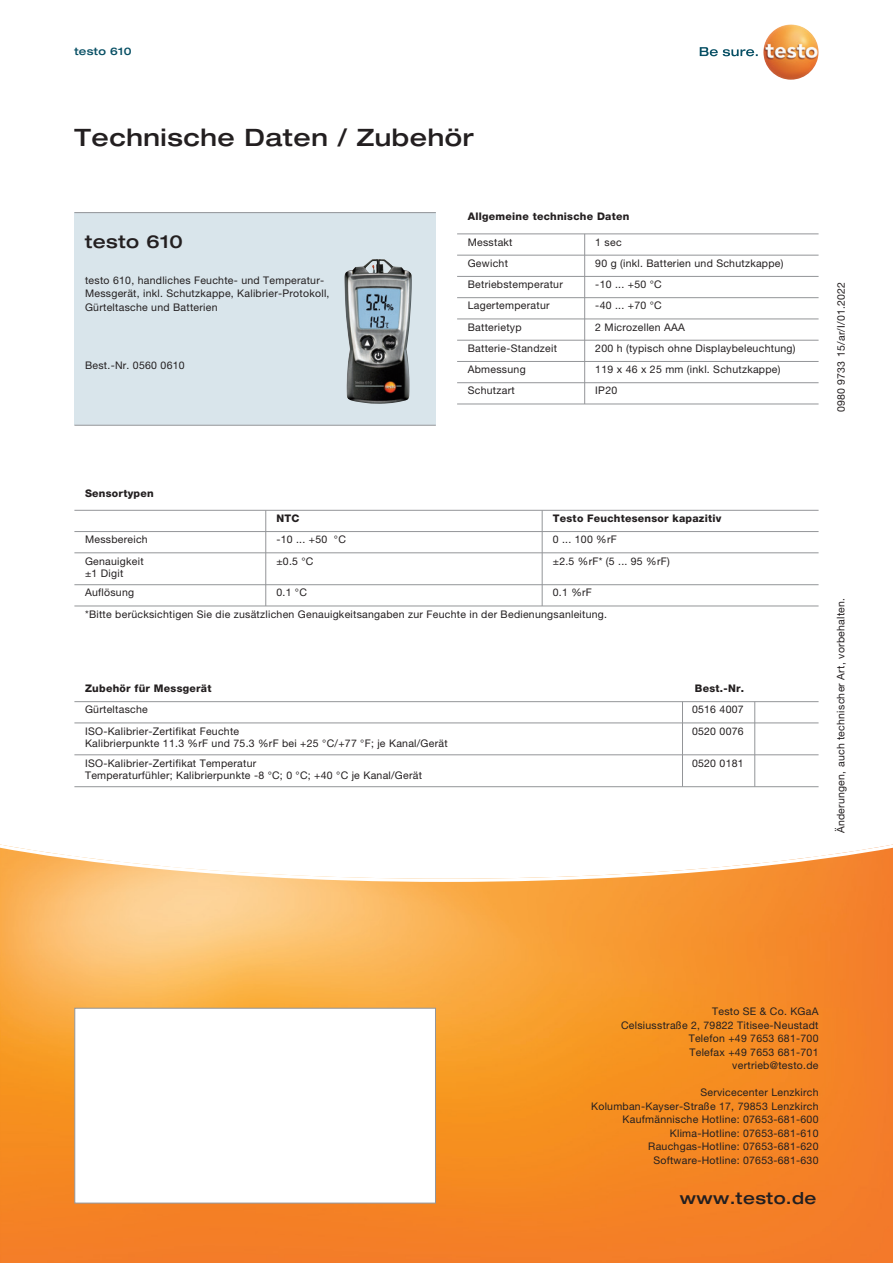
<style>
.page{position:relative;width:893px;height:1263px;background:#fff}
.page>*{position:absolute;margin:0;border:0;box-sizing:border-box;transform-origin:0 0}
.t1{font:500 expanded 24px "Helvetica Neue LTW1 G";letter-spacing:.025em;color:#231f20}
.t2{font:500 expanded 18px "Helvetica Neue LTW1 G";letter-spacing:.025em;color:#231f20}
.t3{font:500 expanded 16.5px "Helvetica Neue LTW1 G";letter-spacing:.025em;color:#231f20}
.t4{font:10.5px/13.5px "Helvetica Neue LTW1 G";letter-spacing:.025em;color:#231f20}
.t5{font:800 10.5px "Helvetica Neue LTW1 G";letter-spacing:.025em;color:#231f20}
.t6{font:500 expanded 10.5px "Helvetica Neue LTW1 G";letter-spacing:.025em;color:#074f64}
.s1{color:#ee1d23}
</style>
<div class="page">
<svg style="left:0;top:844px;width:893px;height:419px"></svg>
<div style="left:74px;top:213px;width:362px;height:212px;background:#d9e5eb"></div>
<hr style="left:74px;top:212px;width:362px;height:1px;background:#939598">
<hr style="left:74px;top:425px;width:362px;height:1px;background:#939598">
<img style="left:344px;top:259px;width:68px;height:145px">
<svg style="left:700px;top:47px;width:58px;height:9px"></svg>
<img style="left:763px;top:24px;width:56px;height:56px;border-radius:28px">
<div style="left:74px;top:1008px;width:362px;height:195px;background:#fff;border:1px solid #939598"></div>
<hr style="left:457px;top:233px;width:362px;height:1px;background:#939598">
<hr style="left:457px;top:255px;width:362px;height:1px;background:#939598">
<hr style="left:457px;top:276px;width:362px;height:1px;background:#939598">
<hr style="left:457px;top:297px;width:362px;height:1px;background:#939598">
<hr style="left:457px;top:319px;width:362px;height:1px;background:#939598">
<hr style="left:457px;top:340px;width:362px;height:1px;background:#939598">
<hr style="left:457px;top:361px;width:362px;height:1px;background:#939598">
<hr style="left:457px;top:382px;width:362px;height:1px;background:#939598">
<hr style="left:457px;top:404px;width:362px;height:1px;background:#939598">
<hr style="left:584px;top:234px;width:1px;height:170px;background:#939598">
<hr style="left:74px;top:722px;width:745px;height:1px;background:#939598">
<hr style="left:74px;top:701px;width:745px;height:1px;background:#939598">
<hr style="left:74px;top:754px;width:745px;height:1px;background:#939598">
<hr style="left:74px;top:786px;width:745px;height:1px;background:#939598">
<hr style="left:682px;top:723px;width:1px;height:32px;background:#939598">
<svg style="left:682px;top:702px;width:1px;height:20px"></svg>
<hr style="left:682px;top:755px;width:1px;height:32px;background:#939598">
<hr style="left:754px;top:723px;width:1px;height:32px;background:#939598">
<svg style="left:754px;top:702px;width:1px;height:21px"></svg>
<hr style="left:754px;top:755px;width:1px;height:32px;background:#939598">
<hr style="left:74px;top:510px;width:745px;height:1px;background:#939598">
<hr style="left:74px;top:531px;width:745px;height:1px;background:#939598">
<hr style="left:74px;top:552px;width:745px;height:1px;background:#939598">
<hr style="left:74px;top:584px;width:745px;height:1px;background:#939598">
<hr style="left:74px;top:606px;width:745px;height:1px;background:#939598">
<hr style="left:265px;top:510px;width:1px;height:96px;background:#939598">
<hr style="left:542px;top:510px;width:1px;height:96px;background:#939598">
<p class="t6" style="left:74px;top:44px;width:59px">testo 610</p>
<h1 class="t1" style="left:74px;top:122px;width:401px">Technische Daten / Zubehör</h1>
<h2 class="t2" style="left:85px;top:230px;width:99px">testo 610</h2>
<p class="t4" style="left:85px;top:273px;width:246px">testo 610, handliches Feuchte- und Temperatur-<br>Messgerät, inkl. Schutzkappe, Kalibrier-Protokoll,<br>Gürteltasche und Batterien</p>
<p class="t4" style="left:85px;top:358px;width:101px">Best.-Nr. 0560 0610</p>
<p class="t5" style="left:85px;top:487px;width:70px">Sensortypen</p>
<p class="t5" style="left:468px;top:210px;width:163px">Allgemeine technische Daten</p>
<p class="t4" style="left:468px;top:235px;width:46px">Messtakt</p>
<p class="t4" style="left:595px;top:235px;width:28px">1 sec</p>
<p class="t4" style="left:468px;top:256px;width:42px">Gewicht</p>
<p class="t4" style="left:595px;top:256px;width:190px">90 g (inkl. Batterien und Schutzkappe)</p>
<p class="t4" style="left:468px;top:278px;width:97px">Betriebstemperatur</p>
<p class="t4" style="left:595px;top:278px;width:68px">-10 ... +50 °C</p>
<p class="t4" style="left:468px;top:299px;width:83px">Lagertemperatur</p>
<p class="t4" style="left:595px;top:299px;width:68px">-40 ... +70 °C</p>
<p class="t4" style="left:468px;top:320px;width:55px">Batterietyp</p>
<p class="t4" style="left:595px;top:320px;width:91px">2 Microzellen AAA</p>
<p class="t4" style="left:468px;top:341px;width:91px">Batterie-Standzeit</p>
<p class="t4" style="left:595px;top:341px;width:202px">200 h (typisch ohne Displaybeleuchtung)</p>
<p class="t4" style="left:468px;top:359px;width:59px;line-height:21.3px">Abmessung<br>Schutzart</p>
<p class="t4" style="left:595px;top:359px;width:187px;line-height:21.3px">119 x 46 x 25 mm (inkl. Schutzkappe)<br>IP20</p>
<p class="t5" style="left:276px;top:512px;width:25px">NTC</p>
<p class="t5" style="left:553px;top:512px;width:170px">Testo Feuchtesensor kapazitiv</p>
<p class="t4" style="left:85px;top:533px;width:64px">Messbereich</p>
<p class="t4" style="left:276px;top:533px;width:71px">-10 ... +50 °C</p>
<p class="t4" style="left:553px;top:533px;width:66px">0 ... 100 %rF</p>
<p class="t4" style="left:85px;top:555px;width:60px;line-height:12px">Genauigkeit ±1 Digit</p>
<p class="t4" style="left:276px;top:554px;width:39px">±0.5 °C</p>
<p class="t4" style="left:553px;top:554px;width:118px">±2.5 %rF* (5 ... 95 %rF)</p>
<p class="t4" style="left:85px;top:586px;width:51px">Auflösung</p>
<p class="t4" style="left:276px;top:586px;width:32px">0.1 °C</p>
<p class="t4" style="left:85px;top:582px;width:524px;line-height:21.3px;text-indent:468px">0.1 %rF *Bitte berücksichtigen Sie die zusätzlichen Genauigkeitsangaben zur Feuchte in der Bedienungsanleitung.</p>
<p class="t5" style="left:85px;top:682px;width:128px">Zubehör für Messgerät</p>
<p class="t5" style="left:695px;top:682px;width:51px">Best.-Nr.</p>
<p class="t4" style="left:692px;top:724px;width:53px">0520 0076</p>
<p class="t4" style="left:85px;top:703px;width:64px">Gürteltasche</p>
<p class="t4" style="left:692px;top:703px;width:53px">0516 4007</p>
<p class="t4" style="left:85px;top:725px;width:364px;line-height:12px">ISO-Kalibrier-Zertifikat Feuchte<br>Kalibrierpunkte 11.3 %rF und 75.3 %rF bei +25 °C/+77 °F; je Kanal/Gerät</p>
<p class="t4" style="left:85px;top:757px;width:338px;line-height:12px">ISO-Kalibrier-Zertifikat Temperatur<br>Temperaturfühler; Kalibrierpunkte -8 °C; 0 °C; +40 °C je Kanal/Gerät</p>
<p class="t4" style="left:692px;top:756px;width:53px">0520 0181</p>
<p class="t4" style="left:834px;top:385px;width:111px;rotate:-90deg"><span class="s1">XXX</span>3 15/cw I/01.20 0</p>
<p class="t4" style="left:834px;top:412px;width:132px;rotate:-90deg">0980 9733 15/ar/I/01.2022</p>
<p class="t4" style="left:834px;top:367px;width:76px;rotate:-90deg">4/cw I/02.2020</p>
<p class="t4" style="left:834px;top:412px;width:7px;rotate:-90deg">1</p>
<p class="t4" style="left:834px;top:833px;width:237px;rotate:-90deg">Änderungen, auch technischer Art, vorbehalten.</p>
<p class="t4" style="left:621px;top:1005px;width:199px;text-align:right">Testo SE &amp; Co. KGaA<br>Celsiusstraße 2, 79822 Titisee-Neustadt<br>Telefon +49 7653 681-700<br>Telefax +49 7653 681-701 vertrieb@testo.de</p>
<p class="t4" style="left:591px;top:1086px;width:229px;text-align:right">Servicecenter Lenzkirch Kolumban-Kayser-Straße 17, 79853 Lenzkirch Kaufmännische Hotline: 07653-681-600<br>Klima-Hotline: 07653-681-610<br>Rauchgas-Hotline: 07653-681-620<br>Software-Hotline: 07653-681-630</p>
<h3 class="t3" style="left:680px;top:1187px;width:138px">www.testo.de</h3>
</div>
